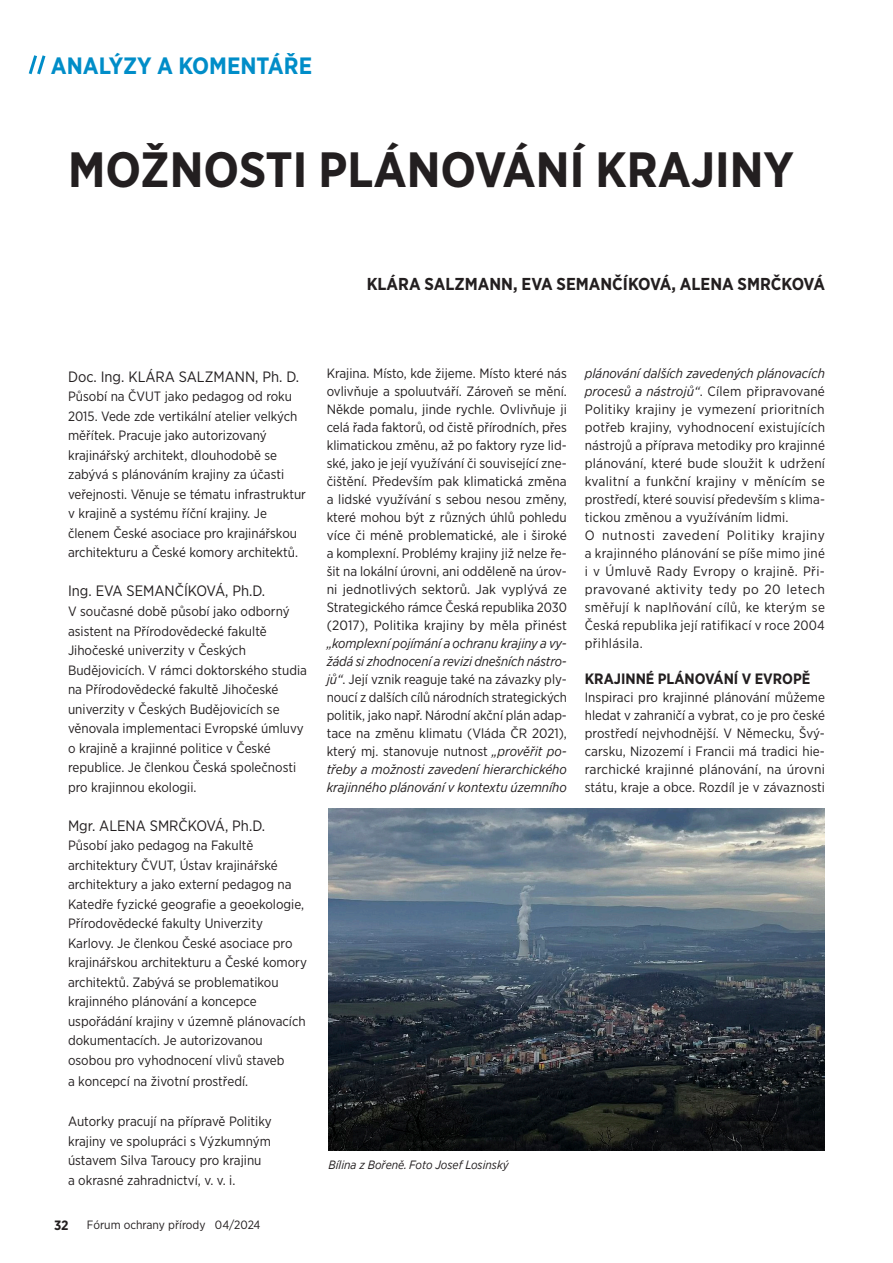
<style>
.page{position:relative;width:893px;height:1263px;background:#fff}
.page>*{position:absolute;margin:0;border:0;box-sizing:border-box;transform-origin:0 0}
.t1{font:700 49.5px "Gotham Narrow";color:#231f20}
.t2{font:700 23.55px "Gotham Narrow";color:#008dc8}
.t3{font:700 17.25px "Gotham Narrow";color:#231f20}
.t4{font:15px "Gotham Narrow";color:#231f20}
.t5{font:700 15px "Gotham Narrow";color:#231f20}
.t6{font:13.5px/18px "Gotham Narrow";color:#231f20;text-align:justify}
.t7{font:700 13.5px "Gotham Narrow";color:#231f20}
.t8{font:italic 12px "Gotham Narrow";color:#231f20}
.t9{font:12px "Gotham Narrow";color:#231f20}
.s1{font-style:italic}
</style>
<div class="page">
<svg style="left:28px;top:55px;width:18px;height:20px"></svg>
<img style="left:328px;top:809px;width:497px;height:342px">
<h2 class="t2" style="left:51px;top:51px;width:263px">ANALÝZY A KOMENTÁŘE</h2>
<p class="t1" style="left:68px;top:138px;width:727px">MOŽNOSTI PLÁNOVÁNÍ KRAJINY</p>
<p class="t3" style="left:367px;top:273px;width:460px">KLÁRA SALZMANN, EVA SEMANČÍKOVÁ, ALENA SMRČKOVÁ</p>
<p class="t4" style="left:68px;top:367px;width:233px">Doc. Ing. KLÁRA SALZMANN, Ph. D.</p>
<p class="t6" style="left:68px;top:387px;width:239px;line-height:19.5px;text-align:left">Působí na ČVUT jako pedagog od roku 2015. Vede zde vertikální atelier velkých měřítek. Pracuje jako autorizovaný krajinářský architekt, dlouhodobě se zabývá s plánováním krajiny za účasti veřejnosti. Věnuje se tématu infrastruktur v krajině a systému říční krajiny. Je členem České asociace pro krajinářskou architekturu a České komory architektů.</p>
<p class="t4" style="left:68px;top:582px;width:199px">Ing. EVA SEMANČÍKOVÁ, Ph.D.</p>
<p class="t6" style="left:68px;top:601px;width:240px;line-height:19.5px;text-align:left">V současné době působí jako odborný asistent na Přírodovědecké fakultě Jihočeské univerzity v Českých Budějovicích. V rámci doktorského studia na Přírodovědecké fakultě Jihočeské univerzity v Českých Budějovicích se věnovala implementaci Evropské úmluvy o krajině a krajinné politice v České republice. Je členkou Česká společnosti pro krajinnou ekologii.</p>
<p class="t4" style="left:68px;top:816px;width:199px">Mgr. ALENA SMRČKOVÁ, Ph.D.</p>
<p class="t6" style="left:68px;top:835px;width:240px;line-height:19.5px;text-align:left">Působí jako pedagog na Fakultě architektury ČVUT, Ústav krajinářské architektury a jako externí pedagog na Katedře fyzické geografie a geoekologie, Přírodovědecké fakulty Univerzity Karlovy. Je členkou České asociace pro krajinářskou architekturu a České komory architektů. Zabývá se problematikou krajinného plánování a koncepce uspořádání krajiny v územně plánovacích dokumentacích. Je autorizovanou osobou pro vyhodnocení vlivů staveb</p>
<p class="t6" style="left:68px;top:1071px;width:182px">a koncepcí na životní prostředí.</p>
<p class="t6" style="left:68px;top:1111px;width:205px;line-height:19.5px;text-align:left">Autorky pracují na přípravě Politiky krajiny ve spolupráci s Výzkumným ústavem Silva Taroucy pro krajinu<br>a okrasné zahradnictví, v. v. i.</p>
<p class="t7" style="left:54px;top:1216px;width:16px">32</p>
<p class="t9" style="left:87px;top:1217px;width:175px">Fórum ochrany přírody 04/2024</p>
<p class="t6" style="left:327px;top:364px;width:242px">Krajina. Místo, kde žijeme. Místo které nás ovlivňuje a spoluutváří. Zároveň se mění.<br>Někde pomalu, jinde rychle. Ovlivňuje ji celá řada faktorů, od čistě přírodních, přes klimatickou změnu, až po faktory ryze lid&shy;ské, jako je její využívání či související zne&shy;čištění. Především pak klimatická změna a lidské využívání s sebou nesou změny, které mohou být z různých úhlů pohledu více či méně problematické, ale i široké a komplexní. Problémy krajiny již nelze ře&shy;šit na lokální úrovni, ani odděleně na úrov&shy;ni jednotlivých sektorů. Jak vyplývá ze Strategického rámce Česká republika 2030 (2017), Politika krajiny by měla přinést <span class="s1">„komplexní pojímání a ochranu krajiny a vy&shy;žádá si zhodnocení a revizi dnešních nástro&shy;jů“</span>. Její vznik reaguje také na závazky ply&shy;noucí z dalších cílů národních strategických politik, jako např. Národní akční plán adap&shy;tace na změnu klimatu (Vláda ČR 2021), který mj. stanovuje nutnost <span class="s1">„prověřit po&shy;třeby a možnosti zavedení hierarchického krajinného plánování v kontextu územního</span></p>
<p class="t6" style="left:585px;top:364px;width:242px"><span class="s1">plánování dalších zavedených plánovacích procesů a nástrojů“</span>. Cílem připravované Politiky krajiny je vymezení prioritních potřeb krajiny, vyhodnocení existujících nástrojů a příprava metodiky pro krajinné plánování, které bude sloužit k udržení kvalitní a funkční krajiny v měnícím se prostředí, které souvisí především s klima&shy;tickou změnou a využíváním lidmi.</p>
<p class="t6" style="left:585px;top:526px;width:242px">O nutnosti zavedení Politiky krajiny a krajinného plánování se píše mimo jiné i v Úmluvě Rady Evropy o krajině. Při&shy;pravované aktivity tedy po 20 letech směřují k naplňování cílů, ke kterým se Česká republika její ratifikací v roce 2004 přihlásila.</p>
<p class="t5" style="left:585px;top:669px;width:227px">KRAJINNÉ PLÁNOVÁNÍ V EVROPĚ</p>
<p class="t6" style="left:585px;top:688px;width:242px">Inspiraci pro krajinné plánování můžeme hledat v zahraničí a vybrat, co je pro české prostředí nejvhodnější. V Německu, Švý&shy;carsku, Nizozemí i Francii má tradici hie&shy;rarchické krajinné plánování, na úrovni státu, kraje a obce. Rozdíl je v závaznosti</p>
<p class="t8" style="left:328px;top:1157px;width:182px">Bílina z Bořeně. Foto Josef Losinský</p>
</div>
